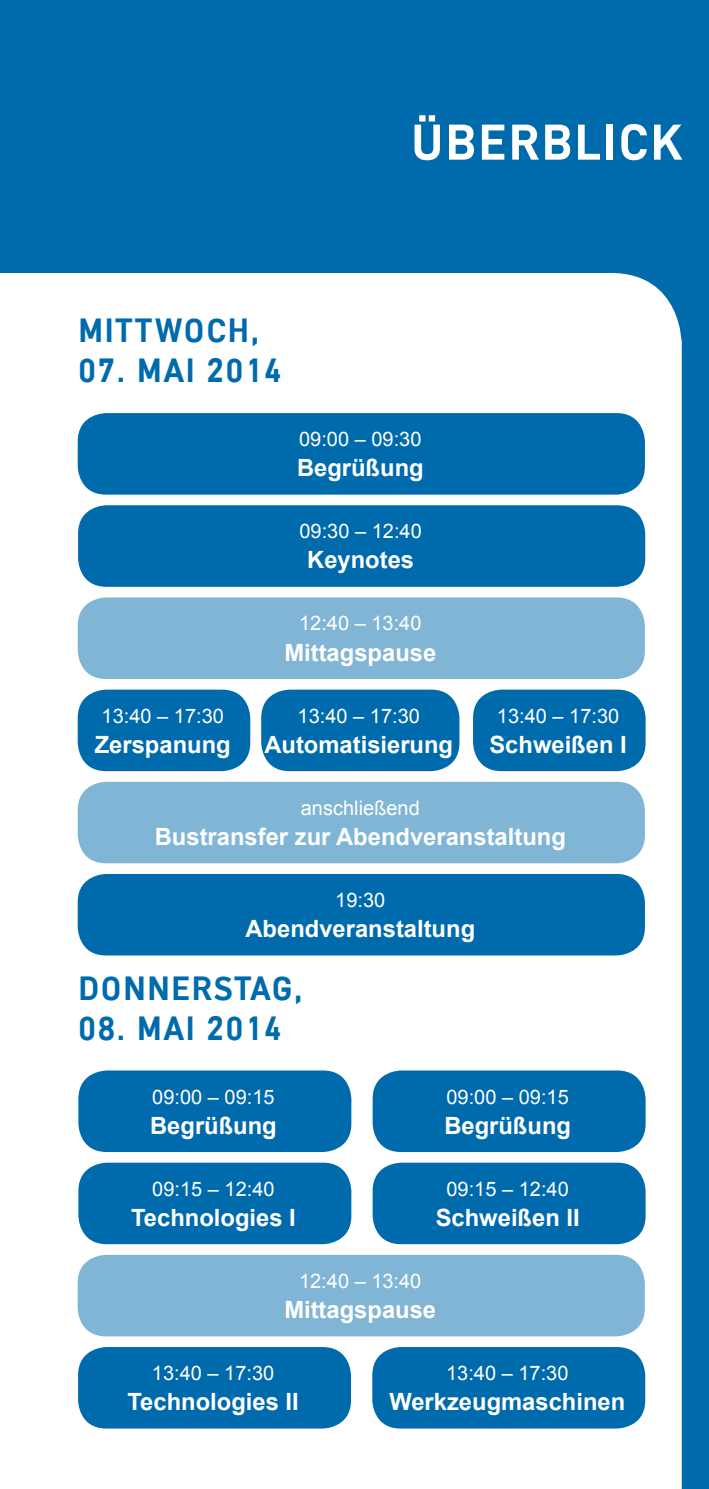
<style>
.page{position:relative;width:709px;height:1489px;background:#fff}
.page>*{position:absolute;margin:0;border:0;box-sizing:border-box;transform-origin:0 0}
.t1{font:700 52.5px "TU Headline";letter-spacing:.05em;color:#fff}
.t2{font:700 35px "TU Headline";letter-spacing:.05em;color:#006bac}
.t3{font:700 23.75px "Arial";color:#fff}
.t4{font:20px "Arial";color:#fff}
</style>
<div class="page">
<div style="left:0;top:0;width:709px;height:1488px;background:#006bac"></div>
<div style="left:0;top:273px;width:681px;height:1215px;background:#fff"></div>
<div style="left:78px;top:413px;width:567px;height:81px;background:#006bac;border-radius:28px"></div>
<div style="left:78px;top:505px;width:567px;height:81px;background:#006bac;border-radius:28px"></div>
<div style="left:78px;top:597px;width:567px;height:82px;background:#80b5d5;border-radius:28px"></div>
<div style="left:78px;top:689px;width:172px;height:82px;background:#006bac;border-radius:28px"></div>
<div style="left:261px;top:689px;width:198px;height:82px;background:#006bac;border-radius:28px"></div>
<div style="left:473px;top:689px;width:172px;height:82px;background:#006bac;border-radius:28px"></div>
<div style="left:78px;top:781px;width:567px;height:82px;background:#80b5d5;border-radius:28px"></div>
<div style="left:78px;top:873px;width:567px;height:82px;background:#006bac;border-radius:28px"></div>
<div style="left:78px;top:1254px;width:567px;height:82px;background:#80b5d5;border-radius:28px"></div>
<div style="left:78px;top:1162px;width:273px;height:82px;background:#006bac;border-radius:28px"></div>
<div style="left:372px;top:1162px;width:273px;height:82px;background:#006bac;border-radius:28px"></div>
<div style="left:78px;top:1070px;width:273px;height:81px;background:#006bac;border-radius:28px"></div>
<div style="left:372px;top:1070px;width:273px;height:81px;background:#006bac;border-radius:28px"></div>
<div style="left:78px;top:1346px;width:273px;height:82px;background:#006bac;border-radius:28px"></div>
<div style="left:372px;top:1346px;width:273px;height:82px;background:#006bac;border-radius:28px"></div>
<h1 class="t1" style="left:411px;top:112px;width:272px">ÜBERBLICK</h1>
<h2 class="t2" style="left:78px;top:310px;width:182px">MITTWOCH,</h2>
<h2 class="t2" style="left:78px;top:350px;width:205px">07. MAI 2014</h2>
<p class="t4" style="left:299px;top:426px;width:124px">09:00 – 09:30</p>
<p class="t3" style="left:297px;top:452px;width:128px">Begrüßung</p>
<p class="t4" style="left:299px;top:518px;width:124px">09:30 – 12:40</p>
<p class="t3" style="left:307px;top:544px;width:108px">Keynotes</p>
<p class="t4" style="left:102px;top:702px;width:124px">13:40 – 17:30</p>
<p class="t3" style="left:95px;top:728px;width:137px">Zerspanung</p>
<p class="t4" style="left:299px;top:610px;width:124px">12:40 – 13:40</p>
<p class="t3" style="left:284px;top:636px;width:153px">Mittagspause</p>
<p class="t4" style="left:297px;top:702px;width:124px">13:40 – 17:30</p>
<p class="t3" style="left:264px;top:728px;width:190px">Automatisierung</p>
<p class="t4" style="left:497px;top:702px;width:124px">13:40 – 17:30</p>
<p class="t3" style="left:489px;top:728px;width:139px">Schweißen I</p>
<p class="t4" style="left:301px;top:794px;width:120px">anschließend</p>
<p class="t3" style="left:155px;top:820px;width:412px">Bustransfer zur Abendveranstaltung</p>
<p class="t4" style="left:335px;top:886px;width:52px">19:30</p>
<p class="t3" style="left:245px;top:913px;width:231px">Abendveranstaltung</p>
<h2 class="t2" style="left:78px;top:967px;width:226px">DONNERSTAG,</h2>
<h2 class="t2" style="left:78px;top:1007px;width:205px">08. MAI 2014</h2>
<p class="t4" style="left:152px;top:1083px;width:124px">09:00 – 09:15</p>
<p class="t3" style="left:150px;top:1109px;width:128px">Begrüßung</p>
<p class="t4" style="left:152px;top:1175px;width:124px">09:15 – 12:40</p>
<p class="t3" style="left:131px;top:1201px;width:166px">Technologies I</p>
<p class="t4" style="left:446px;top:1083px;width:124px">09:00 – 09:15</p>
<p class="t3" style="left:444px;top:1109px;width:128px">Begrüßung</p>
<p class="t4" style="left:446px;top:1175px;width:124px">09:15 – 12:40</p>
<p class="t3" style="left:436px;top:1201px;width:145px">Schweißen II</p>
<p class="t4" style="left:299px;top:1267px;width:124px">12:40 – 13:40</p>
<p class="t3" style="left:284px;top:1293px;width:153px">Mittagspause</p>
<p class="t4" style="left:152px;top:1359px;width:124px">13:40 – 17:30</p>
<p class="t3" style="left:127px;top:1385px;width:173px">Technologies II</p>
<p class="t4" style="left:446px;top:1359px;width:124px">13:40 – 17:30</p>
<p class="t3" style="left:389px;top:1385px;width:237px">Werkzeugmaschinen</p>
</div>
